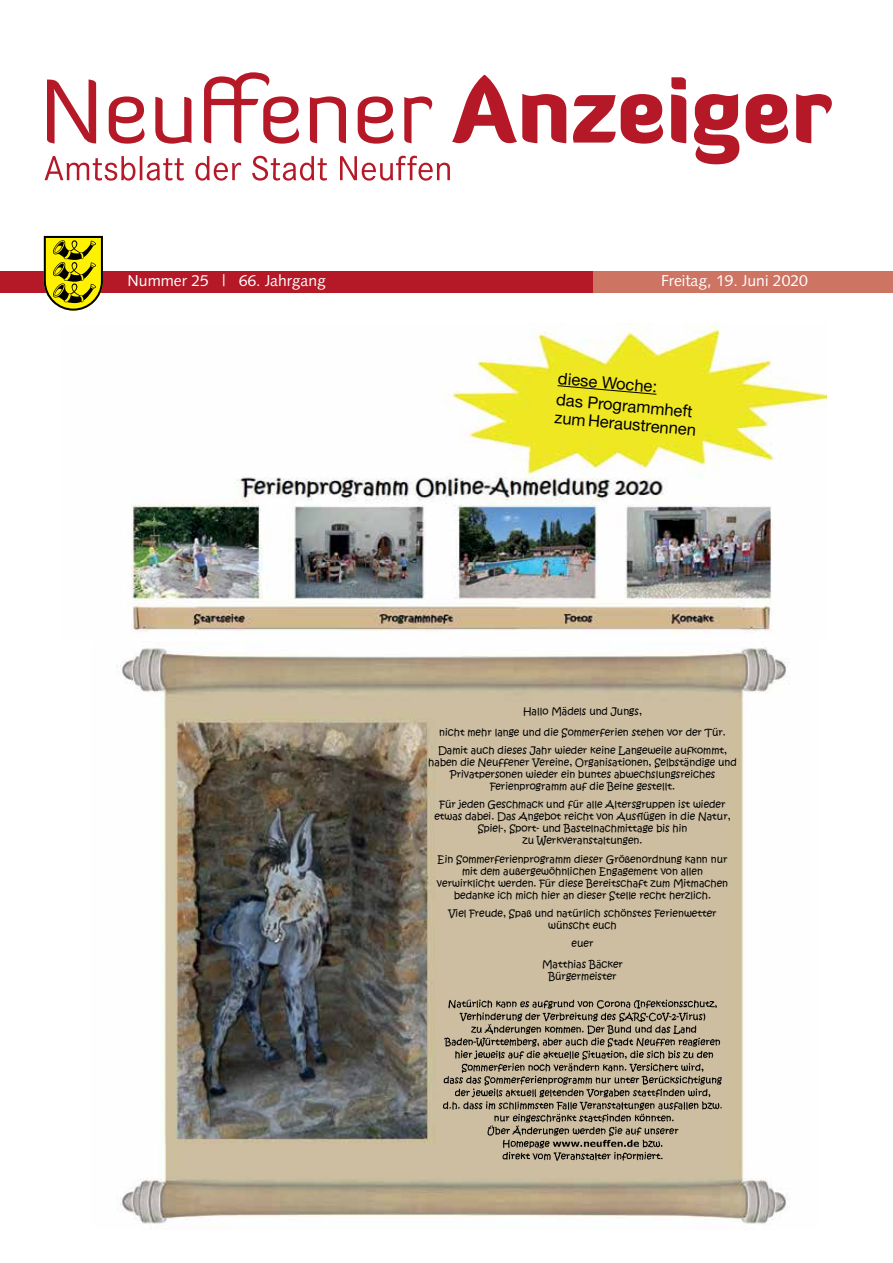
<style>
.page{position:relative;width:893px;height:1263px;background:#fff}
.page>*{position:absolute;margin:0;border:0;box-sizing:border-box;transform-origin:0 0}
.t1{font:16.5px/21.5px "Helvetica Neue";color:#000}
.t2{font:15.75px "Syntax";color:#fff}
.t3{font:9.9px/12px "Kristen ITC";color:#000;text-align:center}
</style>
<div class="page">
<img style="left:131px;top:324px;width:695px;height:310px">
<img style="left:116px;top:648px;width:674px;height:576px">
<img style="left:436px;top:994px;width:297px;height:176px">
<svg style="left:557px;top:385px;width:100px;height:10px"></svg>
<div style="left:0;top:271px;width:712px;height:22px;background:#b51827"></div>
<svg style="left:44px;top:236px;width:59px;height:75px;background:#b1a815"></svg>
<div style="left:593px;top:271px;width:300px;height:22px;background:#cd7463"></div>
<svg style="left:47px;top:72px;width:785px;height:92px"></svg>
<svg style="left:45px;top:156px;width:405px;height:25px"></svg>
<h2 class="t2" style="left:128px;top:271px;width:200px">Nummer 25 | 66. Jahrgang</h2>
<h2 class="t2" style="left:661px;top:271px;width:148px">Freitag, 19. Juni 2020</h2>
<h1 class="t1" style="left:559px;top:367px;width:138px;rotate:5deg">diese Woche:<br>das Programmheft</h1>
<h1 class="t1" style="left:556px;top:407px;width:143px;rotate:5deg">zum Heraustrennen</h1>
<p class="t3" style="left:439px;top:701px;width:288px;line-height:20.5px">Hallo Mädels und Jungs,<br>nicht mehr lange und die Sommerferien stehen vor der Tür.</p>
<p class="t3" style="left:428px;top:744px;width:310px">Damit auch dieses Jahr wieder keine Langeweile aufkommt, haben die Neuffener Vereine, Organisationen, Selbständige und Privatpersonen wieder ein buntes abwechslungsreiches Ferienprogramm auf die Beine gestellt.</p>
<p class="t3" style="left:434px;top:799px;width:298px">Für jeden Geschmack und für alle Altersgruppen ist wieder etwas dabei. Das Angebot reicht von Ausflügen in die Natur, Spiel-, Sport- und Bastelnachmittage bis hin<br>zu Werkveranstaltungen.</p>
<p class="t3" style="left:437px;top:853px;width:293px">Ein Sommerferienprogramm dieser Größenordnung kann nur mit dem außergewöhnlichen Engagement von allen verwirklicht werden. Für diese Bereitschaft zum Mitmachen bedanke ich mich hier an dieser Stelle recht herzlich.</p>
<p class="t3" style="left:448px;top:907px;width:270px">Viel Freude, Spaß und natürlich schönstes Ferienwetter wünscht euch</p>
<p class="t3" style="left:542px;top:934px;width:83px;line-height:20.5px">euer<br>Matthias Bäcker</p>
<p class="t3" style="left:548px;top:970px;width:70px">Bürgermeister</p>
</div>
